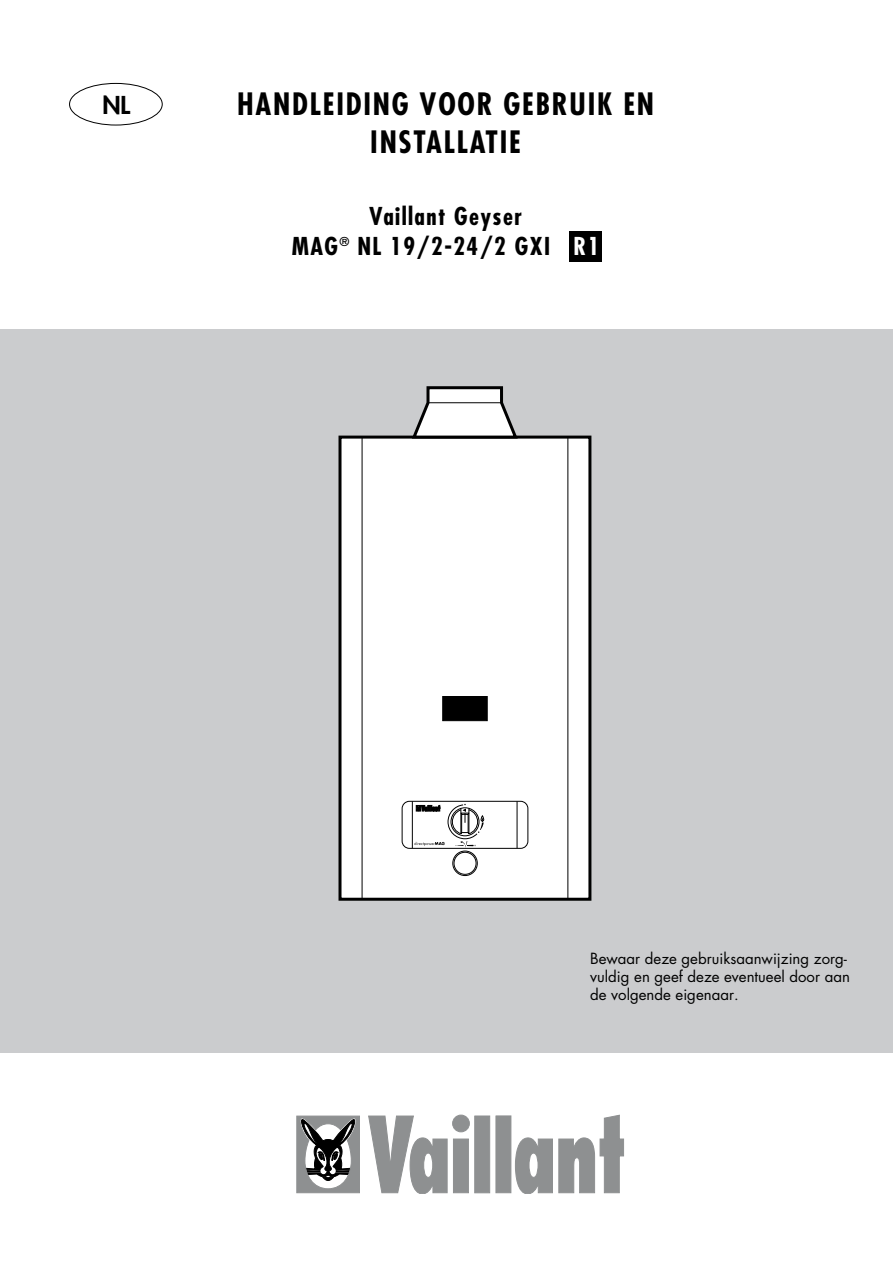
<style>
.page{position:relative;width:893px;height:1262px;background:#fff}
.page>*{position:absolute;margin:0;border:0;box-sizing:border-box;transform-origin:0 0}
.t1{font:700 condensed 30px/38px "Futura";letter-spacing:.06em;color:#000;text-align:center}
.t2{font:700 condensed 24px/30.5px "Futura";letter-spacing:.06em;color:#000;text-align:center}
.t3{font:800 24px "Futura";color:#000}
.t4{font:15px/18px "Futura";color:#000}
.s1{color:#fff}
</style>
<div class="page">
<div style="left:569px;top:231px;width:32px;height:31px;background:#000"></div>
<div style="left:0;top:330px;width:892px;height:722px;background:#cbccce"></div>
<div style="left:340px;top:437px;width:250px;height:462px;background:#fff"></div>
<div style="left:338px;top:435px;width:253px;height:465px;border:3px solid #000"></div>
<div style="left:452px;top:850px;width:25px;height:26px;border:1px solid #000;border-radius:50%"></div>
<div style="left:454px;top:852px;width:22px;height:22px;border:1px solid #000;border-radius:50%"></div>
<svg style="left:409px;top:386px;width:111px;height:53px"></svg>
<hr style="left:428px;top:402px;width:73px;height:1px;background:#000">
<div style="left:442px;top:696px;width:45px;height:25px;background:#000;border:1px solid #000"></div>
<hr style="left:361px;top:437px;width:1px;height:461px;background:#000">
<hr style="left:567px;top:437px;width:1px;height:461px;background:#000">
<svg style="left:401px;top:800px;width:127px;height:49px"></svg>
<div style="left:69px;top:83px;width:94px;height:42px;border:1px solid #000;border-radius:50%"></div>
<div style="left:453px;top:1139px;width:15px;height:53px;background:#8e9091"></div>
<svg style="left:558px;top:1137px;width:36px;height:55px"></svg>
<div style="left:452px;top:1115px;width:17px;height:16px;background:#8e9091;border:1px solid #8e9091;border-radius:50%"></div>
<svg style="left:474px;top:1115px;width:16px;height:77px"></svg>
<svg style="left:600px;top:1115px;width:23px;height:77px"></svg>
<svg style="left:496px;top:1115px;width:56px;height:78px"></svg>
<div style="left:297px;top:1116px;width:62px;height:76px;background:#8e9091"></div>
<svg style="left:298px;top:1115px;width:60px;height:73px"></svg>
<svg style="left:368px;top:1116px;width:79px;height:77px"></svg>
<h2 class="t3" style="left:102px;top:94px;width:29px">NL</h2>
<h1 class="t1" style="left:237px;top:88px;width:418px">HANDLEIDING VOOR GEBRUIK EN<br>INSTALLATIE</h1>
<h2 class="t2" style="left:292px;top:203px;width:309px">Vaillant Geyser<br>MAG<sup>®</sup> NL 19/2-24/2 GXI <span class="s1">R1</span></h2>
<p class="t4" style="left:590px;top:950px;width:261px">Bewaar deze gebruiksaanwijzing zorg&shy;vuldig en geef deze eventueel door aan de volgende eigenaar.</p>
</div>
